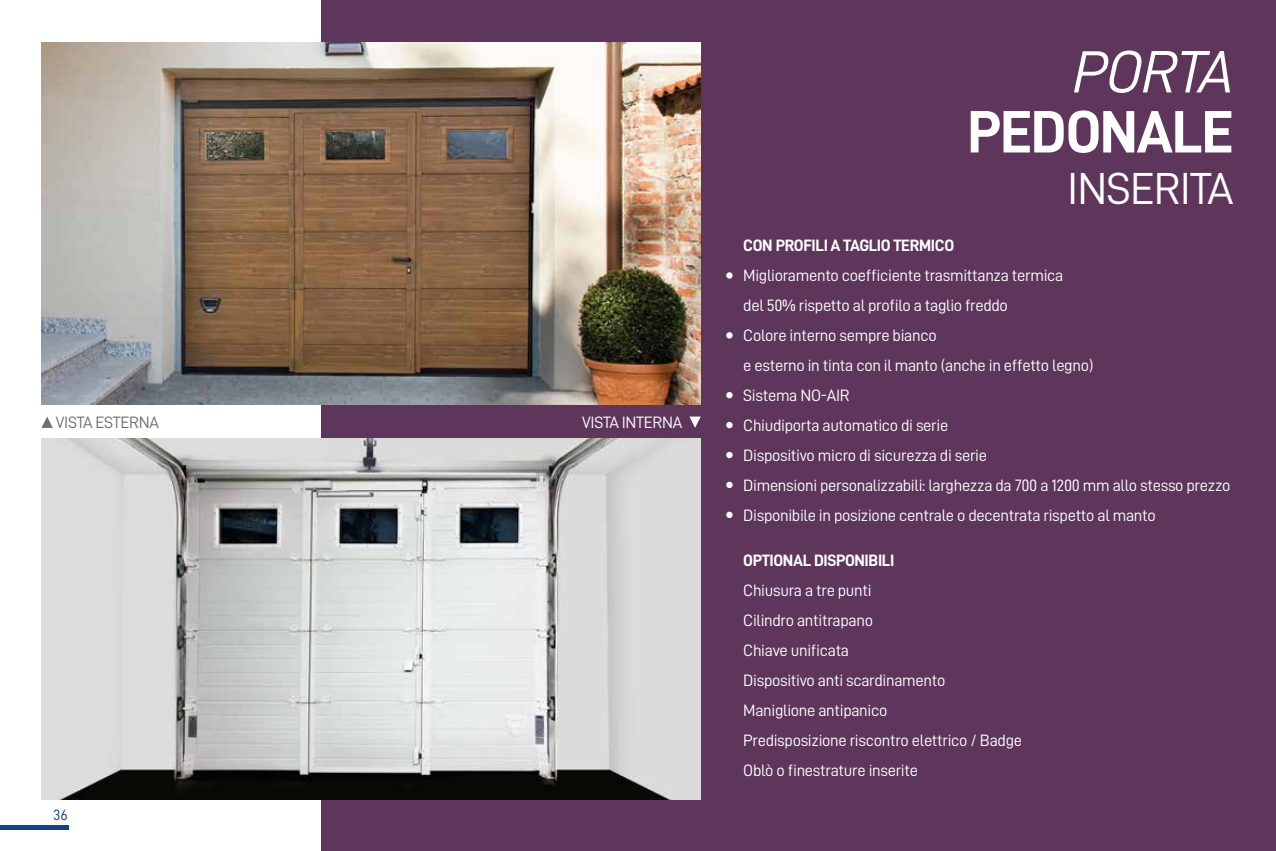
<style>
.page{position:relative;width:1276px;height:851px;background:#fff}
.page>*{position:absolute;margin:0;border:0;box-sizing:border-box;transform-origin:0 0}
.t1{font:60px "D DIN Bold";letter-spacing:-.02em;color:#fff}
.t2{font:60px "D DIN Italic";letter-spacing:-.02em;color:#fff}
.t3{font:45px "D DIN";letter-spacing:-.02em;color:#fff}
.t4{font:16.5px/30px "D DIN";letter-spacing:-.02em;color:#fff}
.t5{font:16.5px "D DIN Bold";letter-spacing:-.02em;color:#fff}
.t6{font:16.5px "D DIN";letter-spacing:-.02em;color:#706f6f}
.t7{font:15px "D DIN";color:#154389}
</style>
<div class="page">
<div style="left:321px;top:0;width:955px;height:850px;background:#5e365c"></div>
<img style="left:42px;top:43px;width:659px;height:361px">
<img style="left:41px;top:438px;width:660px;height:361px">
<svg style="left:726px;top:392px;width:6px;height:6px"></svg>
<svg style="left:726px;top:422px;width:6px;height:6px"></svg>
<div style="left:726px;top:272px;width:6px;height:7px;background:#fff;border-radius:50%"></div>
<svg style="left:726px;top:452px;width:6px;height:6px"></svg>
<div style="left:726px;top:481px;width:6px;height:7px;background:#fff;border-radius:50%"></div>
<svg style="left:726px;top:332px;width:6px;height:6px"></svg>
<div style="left:726px;top:511px;width:6px;height:7px;background:#fff;border-radius:50%"></div>
<hr style="left:0;top:825px;width:68px;height:4px;background:#154389">
<svg style="left:41px;top:416px;width:12px;height:12px"></svg>
<svg style="left:689px;top:416px;width:12px;height:12px"></svg>
<p class="t6" style="left:56px;top:413px;width:104px">VISTA ESTERNA</p>
<p class="t4" style="left:582px;top:407px;width:101px">VISTA INTERNA</p>
<p class="t7" style="left:53px;top:806px;width:16px">36</p>
<h1 class="t2" style="left:1072px;top:39px;width:162px">PORTA</h1>
<h1 class="t1" style="left:967px;top:98px;width:268px">PEDONALE</h1>
<h2 class="t3" style="left:1067px;top:164px;width:168px">INSERITA</h2>
<p class="t5" style="left:743px;top:236px;width:213px">CON PROFILI A TAGLIO TERMICO</p>
<p class="t4" style="left:743px;top:259px;width:489px">Miglioramento coefficiente trasmittanza termica<br>del 50% rispetto al profilo a taglio freddo<br>Colore interno sempre bianco<br>e esterno in tinta con il manto (anche in effetto legno)<br>Sistema NO-AIR<br>Chiudiporta automatico di serie<br>Dispositivo micro di sicurezza di serie<br>Dimensioni personalizzabili: larghezza da 700 a 1200 mm allo stesso prezzo Disponibile in posizione centrale o decentrata rispetto al manto</p>
<p class="t5" style="left:743px;top:551px;width:153px">OPTIONAL DISPONIBILI</p>
<p class="t4" style="left:743px;top:574px;width:280px">Chiusura a tre punti<br>Cilindro antitrapano<br>Chiave unificata<br>Dispositivo anti scardinamento<br>Maniglione antipanico<br>Predisposizione riscontro elettrico / Badge<br>Oblò o finestrature inserite</p>
</div>
